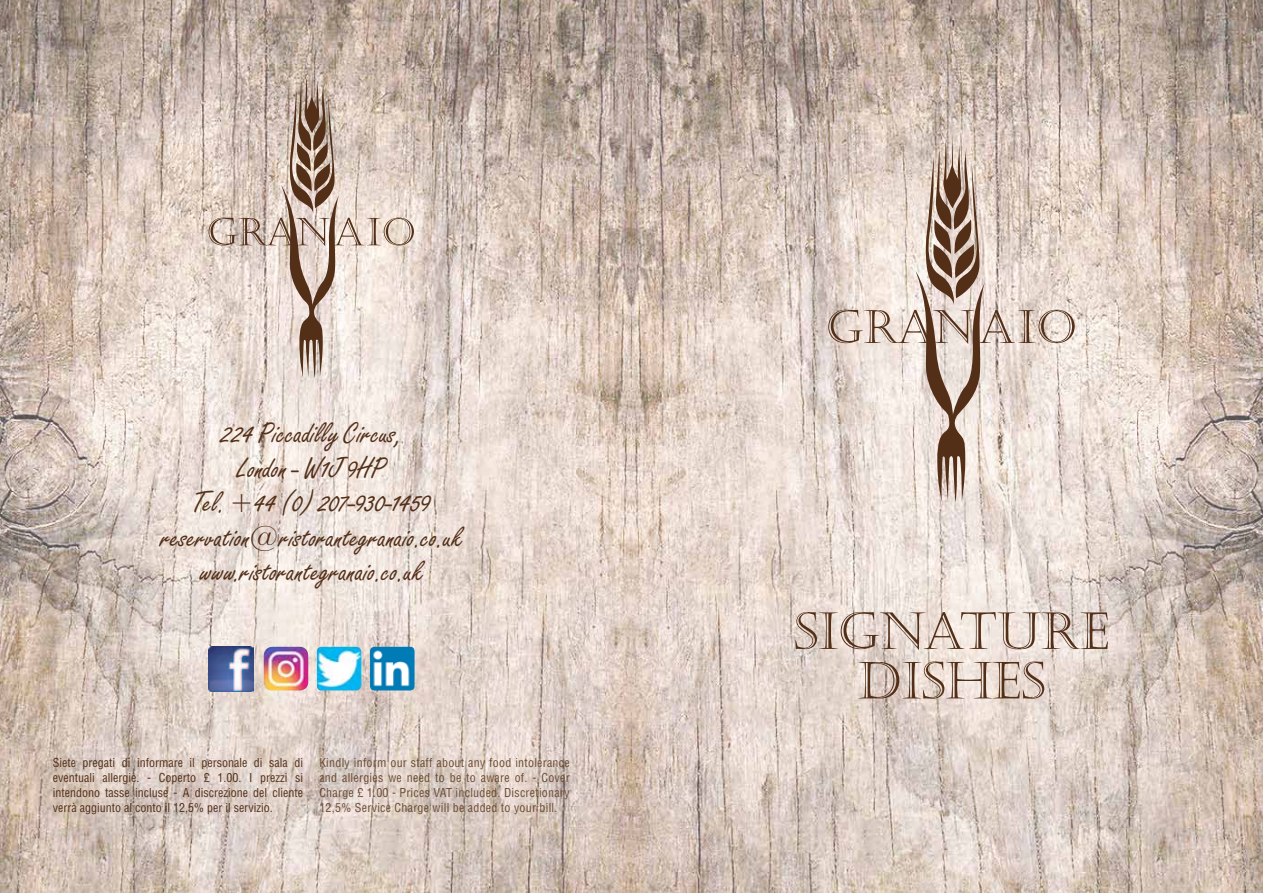
<style>
.page{position:relative;width:1263px;height:893px;background:#fff}
.page>*{position:absolute;margin:0;border:0;box-sizing:border-box;transform-origin:0 0}
.t1{font:51px/49.5px "Castellar";color:#532f18;text-align:center}
.t2{font:30px/34.5px "Freestyle Script";color:#532f18;text-align:center}
.t3{font:condensed 12px/15px "Helvetica";color:#532f18;text-align:justify}
.t4{font:condensed 12px/15px "Helvetica";letter-spacing:.02em;color:#6b4b33;text-align:justify}
.s1{font-family:"Monterey BT"}
</style>
<div class="page">
<img style="left:0;top:0;width:1263px;height:893px">
<svg style="left:828px;top:134px;width:247px;height:368px;background:#d8c9bf"></svg>
<svg style="left:209px;top:71px;width:205px;height:307px;background:#d3c3b8"></svg>
<img style="left:209px;top:647px;width:44px;height:44px">
<img style="left:264px;top:647px;width:44px;height:43px">
<img style="left:317px;top:647px;width:44px;height:43px">
<img style="left:370px;top:647px;width:45px;height:43px">
<h2 class="t2" style="left:160px;top:416px;width:304px">224 Piccadilly Circus,<br>London - W1J 9HP<br>Tel. <span class="s1">+</span>44 (0) 207-930-1459 reservation<span class="s1">@</span>ristorantegranaio.co.uk www.ristorantegranaio.co.uk</h2>
<p class="t3" style="left:53px;top:755px;width:252px">Siete pregati di informare il personale di sala di eventuali allergie. - Coperto £ 1.00. I prezzi si intendono tasse incluse - A discrezione del cliente verrà aggiunto al conto il 12,5% per il servizio.</p>
<p class="t4" style="left:319px;top:755px;width:252px">Kindly inform our staff about any food intolerance and allergies we need to be to aware of. - Cover Charge £ 1.00 - Prices VAT included. Discretionary 12,5% Service Charge will be added to your bill.</p>
<h1 class="t1" style="left:794px;top:608px;width:317px">SIGNATURE<br>DISHES</h1>
</div>
